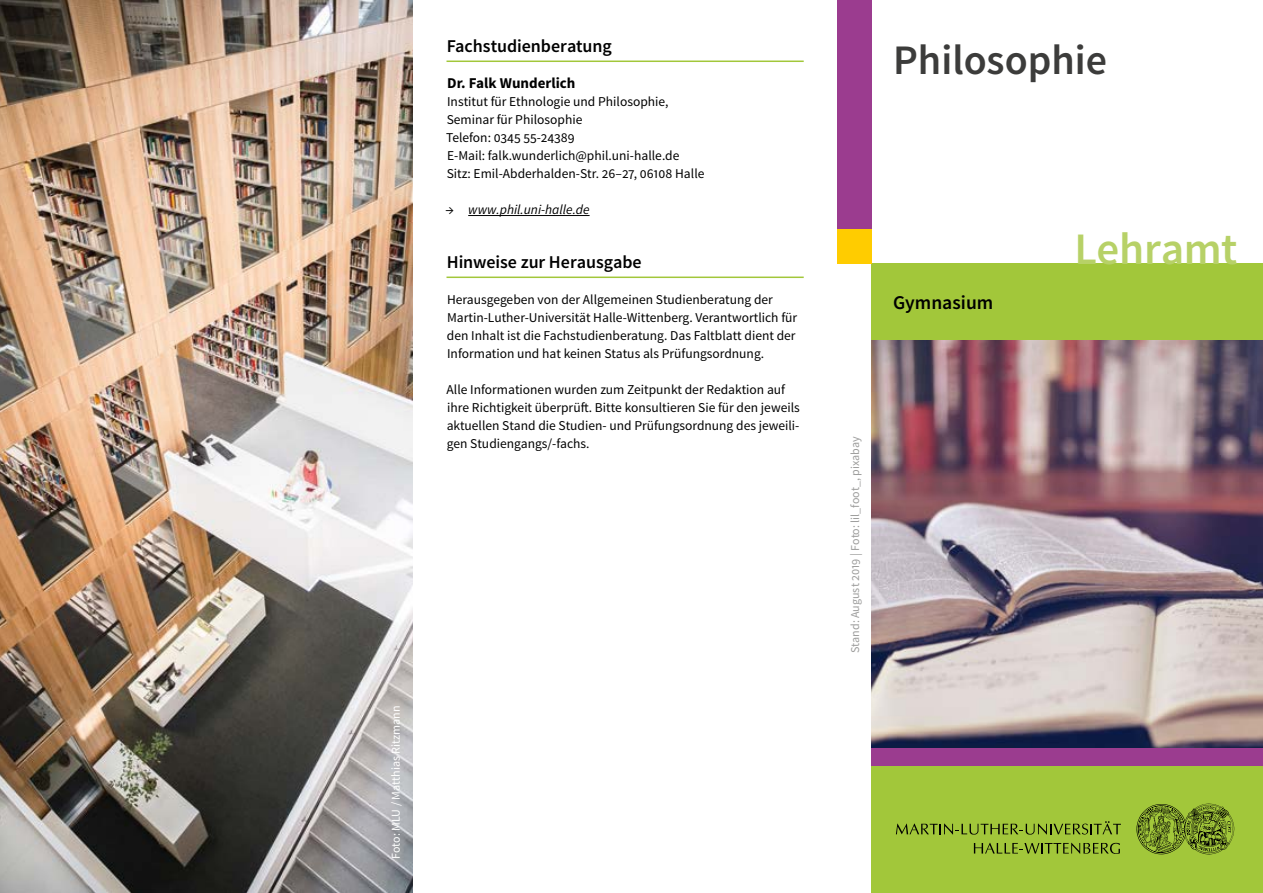
<style>
.page{position:relative;width:1263px;height:893px;background:#fff}
.page>*{position:absolute;margin:0;border:0;box-sizing:border-box;transform-origin:0 0}
.t1{font:600 45px "Source Sans Pro";letter-spacing:-.01em;color:#b7d167}
.t2{font:600 42px "Source Sans Pro";color:#3c3c3b}
.t3{font:600 19.5px "Source Sans Pro";color:#000}
.t4{font:600 18px "Source Sans Pro";letter-spacing:-.005em;color:#000}
.t5{font:700 15px "Source Sans Pro";color:#000}
.t6{font:13.5px/18px "Source Sans Pro";color:#000}
.t7{font:italic 13.5px "Source Sans Pro";color:#000}
.t8{font:12px "Source Sans Pro";color:#9d9d9c}
.t9{font:12px "Source Sans Pro";color:#fff}
.s1{font-style:normal}
</style>
<div class="page">
<hr style="left:446px;top:61px;width:358px;height:1px;background:#a2c73a">
<hr style="left:468px;top:215px;width:122px;height:1px;background:#000">
<hr style="left:446px;top:277px;width:358px;height:1px;background:#a2c73a">
<img style="left:872px;top:340px;width:391px;height:408px">
<div style="left:872px;top:765px;width:391px;height:128px;background:#a2c73a"></div>
<svg style="left:1136px;top:804px;width:98px;height:50px"></svg>
<svg style="left:896px;top:821px;width:225px;height:13px"></svg>
<svg style="left:974px;top:843px;width:146px;height:11px"></svg>
<div style="left:872px;top:748px;width:391px;height:17px;background:#9b3c8f"></div>
<div style="left:838px;top:0;width:34px;height:230px;background:#9b3c8f"></div>
<div style="left:872px;top:264px;width:391px;height:76px;background:#a2c73a"></div>
<div style="left:838px;top:230px;width:34px;height:34px;background:#fc0"></div>
<img style="left:0;top:0;width:412px;height:893px">
<h3 class="t4" style="left:447px;top:35px;width:167px">Fachstudienberatung</h3>
<p class="t5" style="left:447px;top:73px;width:130px">Dr. Falk Wunderlich</p>
<p class="t6" style="left:446px;top:93px;width:260px">Institut für Ethnologie und Philosophie, Seminar für Philosophie<br>Telefon: 0345 55-24389<br>E-Mail: falk.wunderlich@phil.uni-halle.de Sitz: Emil-Abderhalden-Str. 26–27, 06108 Halle</p>
<p class="t7" style="left:445px;top:201px;width:146px"><span class="s1">→</span> www.phil.uni-halle.de</p>
<h3 class="t4" style="left:447px;top:251px;width:196px">Hinweise zur Herausgabe</h3>
<p class="t6" style="left:447px;top:291px;width:352px">Herausgegeben von der Allgemeinen Studienberatung der Martin-Luther-Universität Halle-Wittenberg. Verantwortlich für den Inhalt ist die Fachstudienberatung. Das Faltblatt dient der Information und hat keinen Status als Prüfungsordnung.</p>
<p class="t6" style="left:447px;top:381px;width:355px">Alle Informationen wurden zum Zeitpunkt der Redaktion auf ihre Richtigkeit überprüft. Bitte konsultieren Sie für den jeweils aktuellen Stand die Studien- und Prüfungsordnung des jeweili&shy;gen Studiengangs/-fachs.</p>
<p class="t9" style="left:389px;top:859px;width:155px;rotate:-90deg">Foto: MLU / Matthias Ritzmann</p>
<h2 class="t2" style="left:893px;top:34px;width:216px">Philosophie</h2>
<h3 class="t3" style="left:893px;top:290px;width:102px">Gymnasium</h3>
<p class="t8" style="left:848px;top:653px;width:218px;rotate:-90deg">Stand: August 2019 | Foto: lil_foot_, pixabay</p>
<h1 class="t1" style="left:1075px;top:220px;width:164px">Lehramt</h1>
</div>
